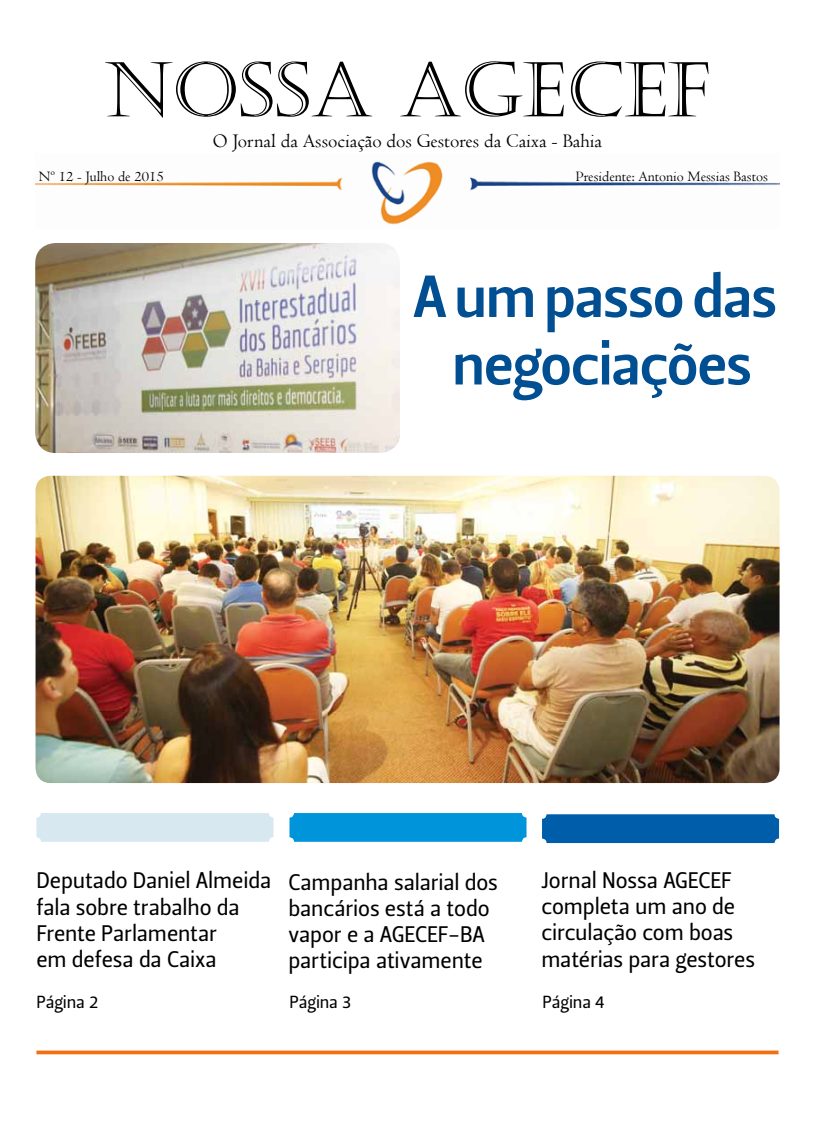
<style>
.page{position:relative;width:815px;height:1134px;background:#fff}
.page>*{position:absolute;margin:0;border:0;box-sizing:border-box;transform-origin:0 0}
.t1{font:75.62px "Castellar";color:#000}
.t2{font:58.75px/67.5px "Leitura Sans Grot 3";letter-spacing:-.01em;color:#004f93;text-align:center}
.t3{font:22.5px/26.2px "Leitura Sans Grot 2";letter-spacing:-.01em;color:#000}
.t4{font:20px "Centaur";color:#000}
.t5{font:17.5px "Leitura Sans Grot 2";letter-spacing:-.01em;color:#000}
.t6{font:15px "Centaur";color:#000}
</style>
<div class="page">
<img style="left:35px;top:161px;width:744px;height:64px">
<div style="left:36px;top:813px;width:237px;height:29px;background:#d8e8f0;border-radius:5px"></div>
<svg style="left:36px;top:1050px;width:743px;height:4px;background:#f48433"></svg>
<div style="left:289px;top:813px;width:237px;height:29px;background:#0095da;border-radius:5px"></div>
<div style="left:542px;top:814px;width:237px;height:29px;background:#005daa;border-radius:5px"></div>
<img style="left:36px;top:476px;width:744px;height:307px">
<img style="left:35px;top:243px;width:365px;height:210px">
<h1 class="t1" style="left:104px;top:47px;width:608px">NOSSA AGECEF</h1>
<p class="t4" style="left:213px;top:128px;width:391px">O Jornal da Associação dos Gestores da Caixa - Bahia</p>
<p class="t6" style="left:39px;top:167px;width:126px">Nº 12 - Julho de 2015</p>
<p class="t6" style="left:576px;top:167px;width:194px">Presidente: Antonio Messias Bastos</p>
<h2 class="t2" style="left:414px;top:264px;width:365px">A um passo das negociações</h2>
<p class="t3" style="left:36px;top:868px;width:236px">Deputado Daniel Almeida fala sobre trabalho da<br>Frente Parlamentar<br>em defesa da Caixa</p>
<p class="t3" style="left:288px;top:869px;width:211px">Campanha salarial dos bancários está a todo vapor e a AGECEF-BA participa ativamente</p>
<p class="t5" style="left:289px;top:992px;width:63px">Página 3</p>
<p class="t5" style="left:36px;top:992px;width:63px">Página 2</p>
<p class="t3" style="left:541px;top:867px;width:215px">Jornal Nossa AGECEF completa um ano de circulação com boas matérias para gestores</p>
<p class="t5" style="left:543px;top:992px;width:64px">Página 4</p>
</div>
